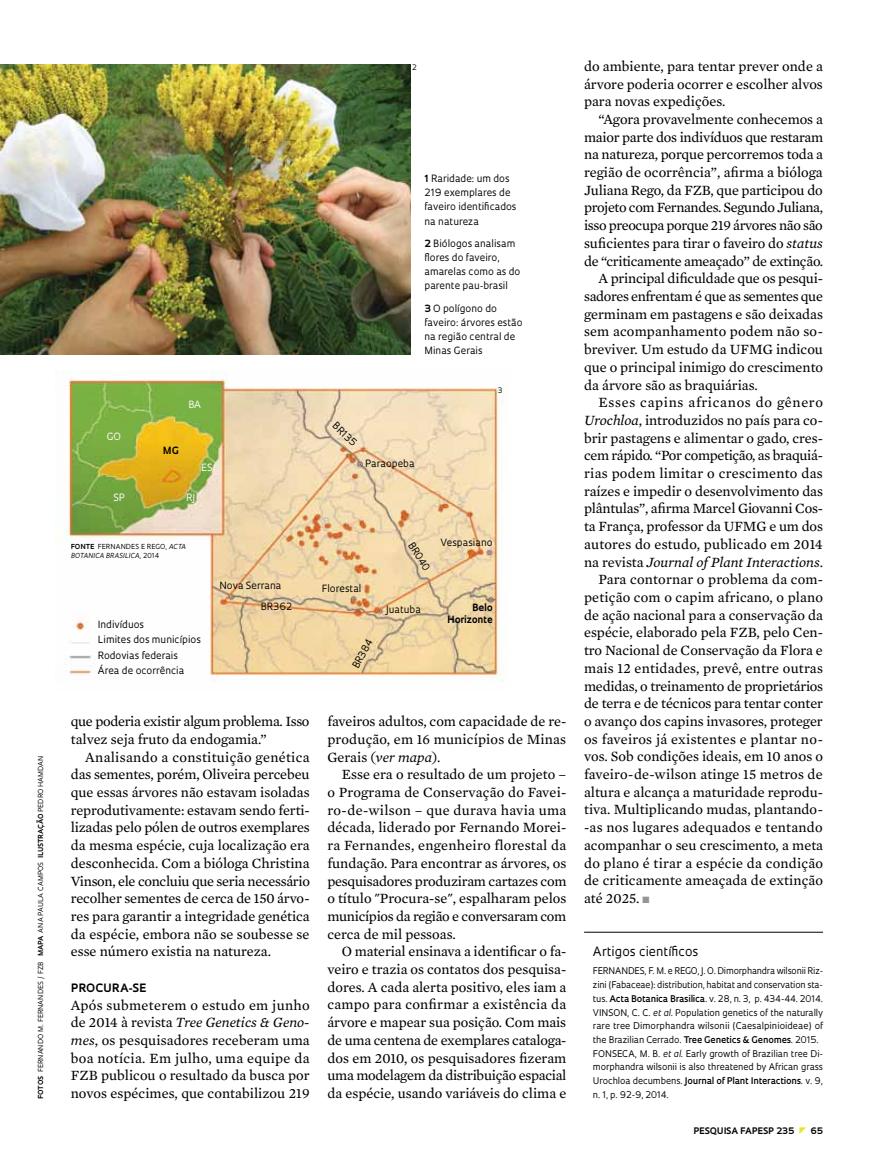
<style>
.page{position:relative;width:885px;height:1169px;background:#fff}
.page>*{position:absolute;margin:0;border:0;box-sizing:border-box;transform-origin:0 0}
.t1{font:14.4px/17.7px "Mercury Text G2";color:#000;text-align:justify}
.t2{font:14.4px "Mercury Text G2";letter-spacing:-.025em;color:#000}
.t3{font:14.4px/17.7px "Mercury Text G2";letter-spacing:-.02em;color:#000}
.t4{font:14.4px "Mercury Text G2";letter-spacing:.02em;color:#000}
.t5{font:italic 14.4px "Mercury Text G2";color:#000}
.t6{font:14.4px "Mercury Text G2";letter-spacing:.05em;color:#000}
.t7{font:12.6px "Oculum";color:#000}
.t8{font:700 11.25px "Oculum";color:#000}
.t9{font:9.75px/14.1px "Oculum";color:#000}
.t10{font:700 9.75px/11.7px "Oculum";color:#000;text-align:right}
.t11{font:9.75px "Oculum";color:#fff}
.t12{font:9px/13.6px "Oculum";letter-spacing:-.01em;color:#000;text-align:justify}
.t13{font:700 8.7px "Oculum";letter-spacing:.015em;color:#000}
.t14{font:7.35px "Oculum";color:#000}
.t15{font:6.75px "Oculum";letter-spacing:.02em;color:#000}
.t16{font:italic 6.75px/8.9px "Oculum";letter-spacing:.02em;color:#000}
.s1{font-weight:700}
.s2{font-weight:700;font-style:normal}
.s3{font-style:normal}
.s4{font-style:italic}
.s5{color:#939598}
.s6{font-weight:600}
</style>
<div class="page">
<hr style="left:584px;top:932px;width:239px;height:1px;background:#000">
<img style="left:0;top:64px;width:410px;height:290px">
<img style="left:55px;top:370px;width:450px;height:311px">
<p class="t15" style="left:36px;top:1098px;width:345px;rotate:-90deg"><span class="s1">FOTOS</span> Fernando M. Fernandes / fZB <span class="s1">MAPA</span> ana paula campos <span class="s1">ILUSTRAÇÃO</span> pedro hamdan</p>
<p class="t14" style="left:412px;top:63px;width:6px">2</p>
<p class="t11" style="left:107px;top:430px;width:15px">GO</p>
<p class="t11" style="left:114px;top:491px;width:7px">SP</p>
<p class="t11" style="left:188px;top:398px;width:14px">BA</p>
<p class="t10" style="left:163px;top:444px;width:17px">MG</p>
<p class="t11" style="left:201px;top:461px;width:7px">ES</p>
<p class="t11" style="left:186px;top:491px;width:11px">RJ</p>
<p class="t16" style="left:71px;top:542px;width:116px"><span class="s2">FONTE</span> <span class="s3">Fernandes e Rego,</span> ACTA<br>BOTANICA BRASILICA<span class="s3">, 2014</span></p>
<p class="t9" style="left:98px;top:616px;width:105px;line-height:15.5px">I ndivíduos<br>Limites dos municípios<br>Rodovias federais<br>Área de ocorrência</p>
<p class="t9" style="left:219px;top:577px;width:64px">N ova Serrana</p>
<p class="t9" style="left:261px;top:598px;width:33px">BR362</p>
<p class="t9" style="left:425px;top:171px;width:93px"><span class="s1">1</span> Raridade: um dos<br>219 exemplares de faveiro identificados na natureza</p>
<p class="t9" style="left:425px;top:236px;width:97px"><span class="s1">2</span> Biólogos analisam flores do faveiro, amarelas como as do parente pau-brasil</p>
<p class="t9" style="left:425px;top:301px;width:100px"><span class="s1">3</span> O polígono do faveiro: árvores estão na região central de<br>Minas Gerais</p>
<p class="t9" style="left:339px;top:418px;width:31px;rotate:44deg">BR 135</p>
<p class="t9" style="left:365px;top:456px;width:51px">Paraopeba</p>
<p class="t14" style="left:498px;top:386px;width:6px">3</p>
<p class="t9" style="left:322px;top:581px;width:41px">Florestal</p>
<p class="t9" style="left:348px;top:664px;width:33px;rotate:-61deg">BR 384</p>
<p class="t9" style="left:417px;top:539px;width:33px;rotate:58deg">BR 040</p>
<p class="t9" style="left:441px;top:535px;width:54px">Vespasiano</p>
<p class="t9" style="left:386px;top:602px;width:36px">Juatuba</p>
<p class="t10" style="left:447px;top:601px;width:47px">BELO<br>HORIZONTE</p>
<p class="t3" style="left:71px;top:711px;width:240px">que poderia existir algum problema. Isso talvez seja fruto da endogamia.”</p>
<p class="t1" style="left:71px;top:747px;width:241px;text-indent:14px">Analisando a constituição genética das sementes, porém, Oliveira percebeu que essas árvores não estavam isoladas reprodutivamente: estavam sendo ferti&shy;lizadas pelo pólen de outros exemplares da mesma espécie, cuja localização era desconhecida. Com a bióloga Christina Vinson, ele concluiu que seria necessário recolher sementes de cerca de 150 árvo&shy;res para garantir a integridade genética da espécie, embora não se soubesse se esse número existia na natureza.</p>
<p class="t8" style="left:71px;top:980px;width:42px">PROCURA</p>
<p class="t8" style="left:128px;top:980px;width:12px">-SE</p>
<p class="t1" style="left:71px;top:995px;width:240px">Após submeterem o estudo em junho de 2014 à revista <span class="s4">Tree Genetics &amp; Geno&shy;mes</span>, os pesquisadores receberam uma boa notícia. Em julho, uma equipe da FZB publicou o resultado da busca por novos espécimes, que contabilizou 219</p>
<p class="t1" style="left:327px;top:711px;width:240px">faveiros adultos, com capacidade de re&shy;produção, em 16 municípios de Minas Gerais (<span class="s4">ver mapa</span>).</p>
<p class="t1" style="left:327px;top:765px;width:241px;text-indent:14px">Esse era o resultado de um projeto – o Programa de Conservação do Favei&shy;ro-de-wilson – que durava havia uma década, liderado por Fernando Morei&shy;ra Fernandes, engenheiro florestal da fundação. Para encontrar as árvores, os pesquisadores produziram cartazes com o título "Procura-se", espalharam pelos municípios da região e conversaram com cerca de mil pessoas.</p>
<p class="t1" style="left:327px;top:942px;width:241px;text-indent:14px">O material ensinava a identificar o fa&shy;veiro e trazia os contatos dos pesquisa&shy;dores. A cada alerta positivo, eles iam a campo para confirmar a existência da árvore e mapear sua posição. Com mais de uma centena de exemplares cataloga&shy;dos em 2010, os pesquisadores fizeram uma modelagem da distribuição espacial da espécie, usando variáveis do clima e</p>
<p class="t1" style="left:584px;top:56px;width:240px">do ambiente, para tentar prever onde a árvore poderia ocorrer e escolher alvos para novas expedições.</p>
<p class="t1" style="left:598px;top:110px;width:226px">“Agora provavelmente conhecemos a</p>
<p class="t3" style="left:584px;top:127px;width:241px">maior parte dos indivíduos que restaram</p>
<p class="t1" style="left:584px;top:145px;width:241px">na natureza, porque percorremos toda a</p>
<p class="t1" style="left:584px;top:163px;width:240px">região de ocorrência”, afirma a bióloga</p>
<p class="t1" style="left:584px;top:180px;width:240px">Juliana Rego, da FZB, que participou do</p>
<p class="t2" style="left:584px;top:197px;width:240px">projeto com Fernandes. Segundo Juliana,</p>
<p class="t2" style="left:584px;top:215px;width:240px">isso preocupa porque 219 árvores não são</p>
<p class="t1" style="left:584px;top:233px;width:240px">suficientes para tirar o faveiro do <span class="s4">status</span></p>
<p class="t3" style="left:584px;top:251px;width:241px">de “criticamente ameaçado” de extinção.</p>
<p class="t1" style="left:598px;top:269px;width:226px">A principal dificuldade que os pesqui-</p>
<p class="t2" style="left:584px;top:286px;width:240px">sadores enfrentam é que as sementes que</p>
<p class="t1" style="left:584px;top:304px;width:240px">germinam em pastagens e são deixadas</p>
<p class="t1" style="left:584px;top:322px;width:240px">sem acompanhamento podem não so-</p>
<p class="t1" style="left:584px;top:340px;width:240px">breviver. Um estudo da UFMG indicou</p>
<p class="t1" style="left:584px;top:357px;width:241px">que o principal inimigo do crescimento</p>
<p class="t1" style="left:584px;top:375px;width:175px">da árvore são as braquiárias.</p>
<p class="t6" style="left:598px;top:392px;width:226px">Esses capins africanos do gênero</p>
<p class="t1" style="left:584px;top:410px;width:240px"><span class="s4">Urochloa</span>, introduzidos no país para co-</p>
<p class="t1" style="left:584px;top:428px;width:240px">brir pastagens e alimentar o gado, cres-</p>
<p class="t2" style="left:584px;top:445px;width:240px">cem rápido. “Por competição, as braquiá-</p>
<p class="t4" style="left:584px;top:463px;width:240px">rias podem limitar o crescimento das</p>
<p class="t1" style="left:584px;top:481px;width:240px">raízes e impedir o desenvolvimento das</p>
<p class="t1" style="left:584px;top:499px;width:240px">plântulas”, afirma Marcel Giovanni Cos-</p>
<p class="t1" style="left:584px;top:517px;width:240px">ta França, professor da UFMG e um dos</p>
<p class="t1" style="left:584px;top:534px;width:240px">autores do estudo, publicado em 2014</p>
<p class="t5" style="left:584px;top:551px;width:240px"><span class="s3">na revista</span> Journal of Plant Interactions<span class="s3">.</span></p>
<p class="t1" style="left:598px;top:570px;width:226px">Para contornar o problema da com-</p>
<p class="t1" style="left:584px;top:587px;width:241px">petição com o capim africano, o plano</p>
<p class="t1" style="left:584px;top:605px;width:240px">de ação nacional para a conservação da</p>
<p class="t1" style="left:584px;top:623px;width:240px">espécie, elaborado pela FZB, pelo Cen-</p>
<p class="t1" style="left:584px;top:640px;width:240px">tro Nacional de Conservação da Flora e</p>
<p class="t1" style="left:584px;top:658px;width:240px">mais 12 entidades, prevê, entre outras</p>
<p class="t1" style="left:584px;top:676px;width:241px">medidas, o treinamento de proprietários</p>
<p class="t1" style="left:584px;top:694px;width:240px">de terra e de técnicos para tentar conter</p>
<p class="t1" style="left:584px;top:711px;width:240px">o avanço dos capins invasores, proteger</p>
<p class="t4" style="left:584px;top:728px;width:240px">os faveiros já existentes e plantar no-</p>
<p class="t1" style="left:584px;top:747px;width:240px">vos. Sob condições ideais, em 10 anos o</p>
<p class="t1" style="left:584px;top:764px;width:240px">faveiro-de-wilson atinge 15 metros de</p>
<p class="t1" style="left:584px;top:782px;width:240px">altura e alcança a maturidade reprodu-</p>
<p class="t1" style="left:584px;top:800px;width:240px">tiva. Multiplicando mudas, plantando-</p>
<p class="t4" style="left:584px;top:817px;width:240px">-as nos lugares adequados e tentando</p>
<p class="t1" style="left:584px;top:835px;width:240px">acompanhar o seu crescimento, a meta</p>
<p class="t1" style="left:584px;top:853px;width:240px">do plano é tirar a espécie da condição</p>
<p class="t1" style="left:584px;top:871px;width:240px">de criticamente ameaçada de extinção</p>
<p class="t1" style="left:584px;top:888px;width:67px">até 2025. <span class="s5">■</span></p>
<p class="t7" style="left:593px;top:943px;width:107px">Artigos científicos</p>
<p class="t12" style="left:593px;top:964px;width:12px">FERN</p>
<p class="t12" style="left:615px;top:964px;width:13px">ANDES</p>
<p class="t12" style="left:593px;top:964px;width:232px;text-indent:52px">, F. M. e REGO, J. O. Dimorphandra wilsonii Riz&shy;zini (Fabaceae): distribution, habitat and conservation sta&shy;tus. <span class="s6">Acta Botanica Brasilica</span>. v. 28, n. 3, p. 434-44. 2014.<br>VINSON</p>
<p class="t12" style="left:593px;top:1005px;width:232px;text-align:left;text-indent:34px">, C. C. <span class="s4">ET AL</span>. Population genetics of the naturally rare tree Dimorphandra wilsonii (Caesalpinioideae) of the Brazilian Cerrado. <span class="s6">Tree Genetics &amp; Genomes</span>. 2015.<br>FONSEC</p>
<p class="t12" style="left:593px;top:1046px;width:232px;text-indent:35px">A, M. B. <span class="s4">ET AL</span>. Early growth of Brazilian tree Di&shy;morphandra wilsonii is also threatened by African grass U rochloa decumbens. <span class="s6">Journal of Plant Interactions</span>. v. 9, n. 1, p. 92-9, 2014.</p>
<p class="t13" style="left:693px;top:1124px;width:102px">PESQUISA FAPESP 235</p>
<p class="t13" style="left:810px;top:1124px;width:14px">65</p>
</div>
